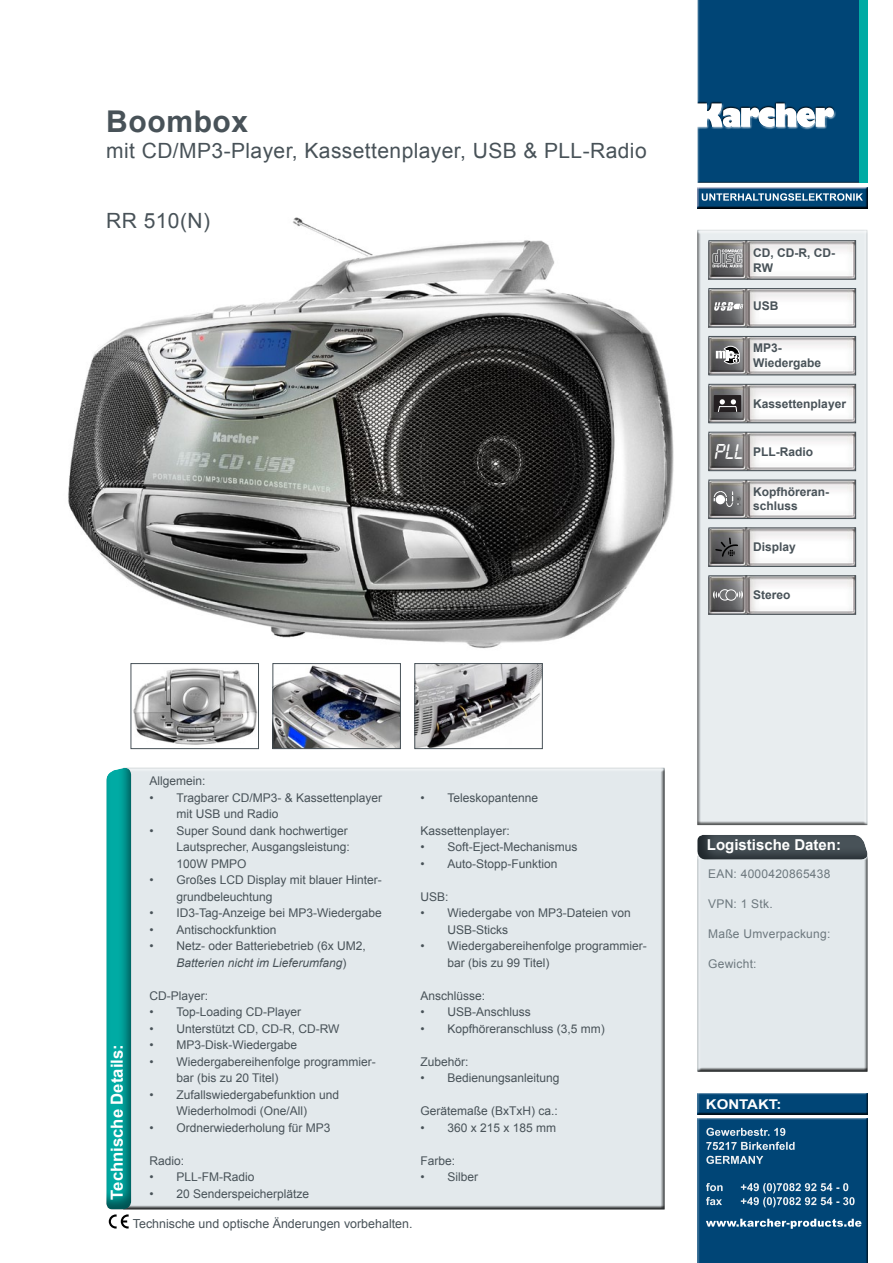
<style>
.page{position:relative;width:893px;height:1263px;background:#fff}
.page>*{position:absolute;margin:0;border:0;box-sizing:border-box;transform-origin:0 0}
.t1{font:700 30px "Arial";letter-spacing:.02em;color:#485258}
.t2{font:21px "Arial";letter-spacing:.02em;color:#485258}
.t3{font:700 16.65px "Arial";color:#fff}
.t4{font:700 15px "Arial";color:#fff}
.t5{font:700 13.5px "Arial";color:#fff;scale:1.11 1}
.t6{font:12.45px "Arial";color:#485258}
.t7{font:12px/16.5px "Arial";color:#485258}
.t8{font:700 12px/14.4px "Arial";color:#485258}
.t9{font:12px "Arial";letter-spacing:.02em;color:#6d787e}
.s1{font-family:"Lcd Plain";font-weight:400;font-size:22.5px;color:#fff}
.s2{font-style:italic}
</style>
<div class="page">
<img style="left:68px;top:217px;width:606px;height:432px">
<div style="left:696px;top:229px;width:171px;height:597px;background:#000;opacity:.75"></div>
<div style="left:697px;top:1118px;width:171px;height:145px;background:#004576"></div>
<div style="left:697px;top:1092px;width:171px;height:24px;background:#000;opacity:.75"></div>
<div style="left:123px;top:767px;width:542px;height:445px;background:#e3e9ec"></div>
<div style="left:105px;top:767px;width:28px;height:445px;background:#d2dbde"></div>
<div style="left:694px;top:855px;width:174px;height:218px;background:#e3e9ec"></div>
<div style="left:695px;top:834px;width:173px;height:27px;background:#485258;opacity:.75"></div>
<svg style="left:706px;top:1219px;width:155px;height:10px"></svg>
<svg style="left:706px;top:1183px;width:149px;height:24px"></svg>
<svg style="left:706px;top:1156px;width:57px;height:8px"></svg>
<svg style="left:706px;top:1142px;width:89px;height:8px"></svg>
<svg style="left:706px;top:1128px;width:79px;height:8px"></svg>
<svg style="left:106px;top:767px;width:25px;height:461px"></svg>
<img style="left:710px;top:290px;width:144px;height:35px">
<div style="left:708px;top:288px;width:148px;height:39px;border:1px solid #485258"></div>
<svg style="left:714px;top:302px;width:29px;height:9px"></svg>
<img style="left:710px;top:242px;width:144px;height:36px">
<div style="left:708px;top:240px;width:148px;height:40px;border:1px solid #485258"></div>
<svg style="left:712px;top:249px;width:30px;height:18px"></svg>
<img style="left:710px;top:338px;width:144px;height:35px">
<div style="left:708px;top:336px;width:148px;height:39px;border:1px solid #485258"></div>
<svg style="left:716px;top:345px;width:24px;height:20px"></svg>
<img style="left:710px;top:482px;width:144px;height:35px">
<div style="left:708px;top:480px;width:148px;height:39px;border:1px solid #485258"></div>
<svg style="left:713px;top:490px;width:28px;height:17px"></svg>
<img style="left:710px;top:386px;width:144px;height:35px">
<div style="left:708px;top:384px;width:148px;height:39px;border:1px solid #485258"></div>
<div style="left:714px;top:395px;width:27px;height:17px;background:#241f21"></div>
<svg style="left:718px;top:399px;width:19px;height:13px"></svg>
<img style="left:710px;top:529px;width:144px;height:36px">
<div style="left:708px;top:527px;width:148px;height:40px;border:1px solid #485258"></div>
<svg style="left:714px;top:537px;width:25px;height:21px"></svg>
<img style="left:710px;top:434px;width:144px;height:35px">
<div style="left:708px;top:432px;width:148px;height:39px;border:1px solid #485258"></div>
<img style="left:710px;top:577px;width:144px;height:36px">
<div style="left:708px;top:575px;width:148px;height:40px;border:1px solid #485258"></div>
<div style="left:720px;top:590px;width:10px;height:10px;background:#707172;border-radius:50%"></div>
<div style="left:719px;top:589px;width:12px;height:12px;border:1px solid #fff;border-radius:50%"></div>
<div style="left:726px;top:590px;width:10px;height:10px;background:#707172;border-radius:50%"></div>
<div style="left:725px;top:589px;width:12px;height:12px;border:1px solid #fff;border-radius:50%"></div>
<svg style="left:712px;top:591px;width:7px;height:8px"></svg>
<svg style="left:737px;top:591px;width:7px;height:8px"></svg>
<div style="left:697px;top:0;width:171px;height:184px;background:#000;opacity:.75"></div>
<div style="left:697px;top:187px;width:173px;height:24px;background:#000;opacity:.75"></div>
<div style="left:859px;top:0;width:8px;height:183px;background:#00aba4"></div>
<img style="left:133px;top:668px;width:124px;height:77px">
<div style="left:131px;top:663px;width:128px;height:86px;border:1px solid #485258"></div>
<img style="left:275px;top:665px;width:124px;height:82px">
<div style="left:273px;top:663px;width:128px;height:86px;border:1px solid #485258"></div>
<img style="left:417px;top:665px;width:124px;height:82px">
<div style="left:415px;top:663px;width:128px;height:86px;border:1px solid #485258"></div>
<h1 class="t1" style="left:106px;top:102px;width:143px">Boombox</h1>
<h2 class="t2" style="left:106px;top:137px;width:542px">mit CD/MP3-Player, Kassettenplayer, USB &amp; PLL-Radio</h2>
<h2 class="t2" style="left:106px;top:207px;width:105px">RR 510(N)</h2>
<p class="t8" style="left:753px;top:246px;width:83px">CD, CD-R, CD-<br>RW</p>
<p class="t8" style="left:753px;top:299px;width:27px">USB</p>
<p class="t8" style="left:753px;top:341px;width:69px">MP3-<br>Wiedergabe</p>
<p class="t8" style="left:753px;top:397px;width:94px">Kassettenplayer</p>
<p class="t8" style="left:715px;top:444px;width:100px"><span class="s1">PLL</span> PLL-Radio</p>
<p class="t8" style="left:753px;top:485px;width:77px">Kopfhöreran&shy;schluss</p>
<p class="t8" style="left:753px;top:540px;width:44px">Display</p>
<p class="t8" style="left:753px;top:588px;width:39px">Stereo</p>
<h3 class="t3" style="left:106px;top:1199px;width:157px;rotate:-90deg">Technische Details:</h3>
<p class="t7" style="left:149px;top:773px;width:58px">Allgemein:</p>
<p class="t7" style="left:176px;top:789px;width:207px;text-indent:-27px">• Tragbarer CD/MP3- &amp; Kassettenplayer mit USB und Radio</p>
<p class="t7" style="left:176px;top:822px;width:175px;text-indent:-27px">• Super Sound dank hochwertiger<br>Lautsprecher, Ausgangsleistung:<br>100W PMPO</p>
<p class="t7" style="left:176px;top:872px;width:207px;text-indent:-27px">• Großes LCD Display mit blauer Hinter&shy;grundbeleuchtung</p>
<p class="t7" style="left:149px;top:905px;width:234px">• ID3-Tag-Anzeige bei MP3-Wiedergabe</p>
<p class="t7" style="left:149px;top:921px;width:129px">• Antischockfunktion</p>
<p class="t7" style="left:176px;top:938px;width:191px;text-indent:-27px">• Netz- oder Batteriebetrieb (6x UM2,<br><span class="s2">Batterien nicht im Lieferumfang</span>)</p>
<p class="t7" style="left:149px;top:987px;width:60px">CD-Player:</p>
<p class="t7" style="left:149px;top:1004px;width:153px">• Top-Loading CD-Player</p>
<p class="t7" style="left:149px;top:1020px;width:192px">• Unterstützt CD, CD-R, CD-RW</p>
<p class="t7" style="left:149px;top:1037px;width:149px">• MP3-Disk-Wiedergabe</p>
<p class="t7" style="left:176px;top:1053px;width:201px;text-indent:-27px">• Wiedergabereihenfolge programmier&shy;bar (bis zu 20 Titel)</p>
<p class="t7" style="left:149px;top:1086px;width:191px;text-align:center">• Zufallswiedergabefunktion und<br>Wiederholmodi (One/All)</p>
<p class="t7" style="left:149px;top:1119px;width:183px">• Ordnerwiederholung für MP3</p>
<p class="t7" style="left:149px;top:1152px;width:36px">Radio:</p>
<p class="t7" style="left:149px;top:1169px;width:107px">• PLL-FM-Radio</p>
<p class="t7" style="left:149px;top:1185px;width:161px">• 20 Senderspeicherplätze</p>
<p class="t6" style="left:133px;top:1216px;width:281px">Technische und optische Änderungen vorbehalten.</p>
<p class="t7" style="left:420px;top:789px;width:119px">• Teleskopantenne</p>
<p class="t7" style="left:420px;top:822px;width:91px">Kassettenplayer:</p>
<p class="t7" style="left:420px;top:839px;width:159px">• Soft-Eject-Mechanismus</p>
<p class="t7" style="left:420px;top:855px;width:139px">• Auto-Stopp-Funktion</p>
<p class="t7" style="left:420px;top:888px;width:30px">USB:</p>
<p class="t7" style="left:447px;top:905px;width:185px;text-indent:-27px">• Wiedergabe von MP3-Dateien von<br>USB-Sticks</p>
<p class="t7" style="left:447px;top:938px;width:201px;text-indent:-27px">• Wiedergabereihenfolge programmier&shy;bar (bis zu 99 Titel)</p>
<p class="t7" style="left:420px;top:987px;width:66px">Anschlüsse:</p>
<p class="t7" style="left:420px;top:1004px;width:112px">• USB-Anschluss</p>
<p class="t7" style="left:420px;top:1020px;width:186px">• Kopfhöreranschluss (3,5 mm)</p>
<p class="t7" style="left:420px;top:1053px;width:50px">Zubehör:</p>
<p class="t7" style="left:420px;top:1070px;width:141px">• Bedienungsanleitung</p>
<p class="t7" style="left:420px;top:1103px;width:139px">Gerätemaße (BxTxH) ca.:</p>
<p class="t7" style="left:420px;top:1119px;width:137px">• 360 x 215 x 185 mm</p>
<p class="t7" style="left:420px;top:1152px;width:36px">Farbe:</p>
<p class="t7" style="left:420px;top:1169px;width:59px">• Silber</p>
<p class="t4" style="left:707px;top:835px;width:136px">Logistische Daten:</p>
<p class="t9" style="left:708px;top:866px;width:124px">EAN: 4000420865438</p>
<p class="t9" style="left:708px;top:896px;width:66px">VPN: 1 Stk.</p>
<p class="t9" style="left:708px;top:926px;width:124px">Maße Umverpackung:</p>
<p class="t9" style="left:708px;top:956px;width:50px">Gewicht:</p>
<p class="t5" style="left:706px;top:1096px;width:70px">KONTAKT:</p>
</div>
